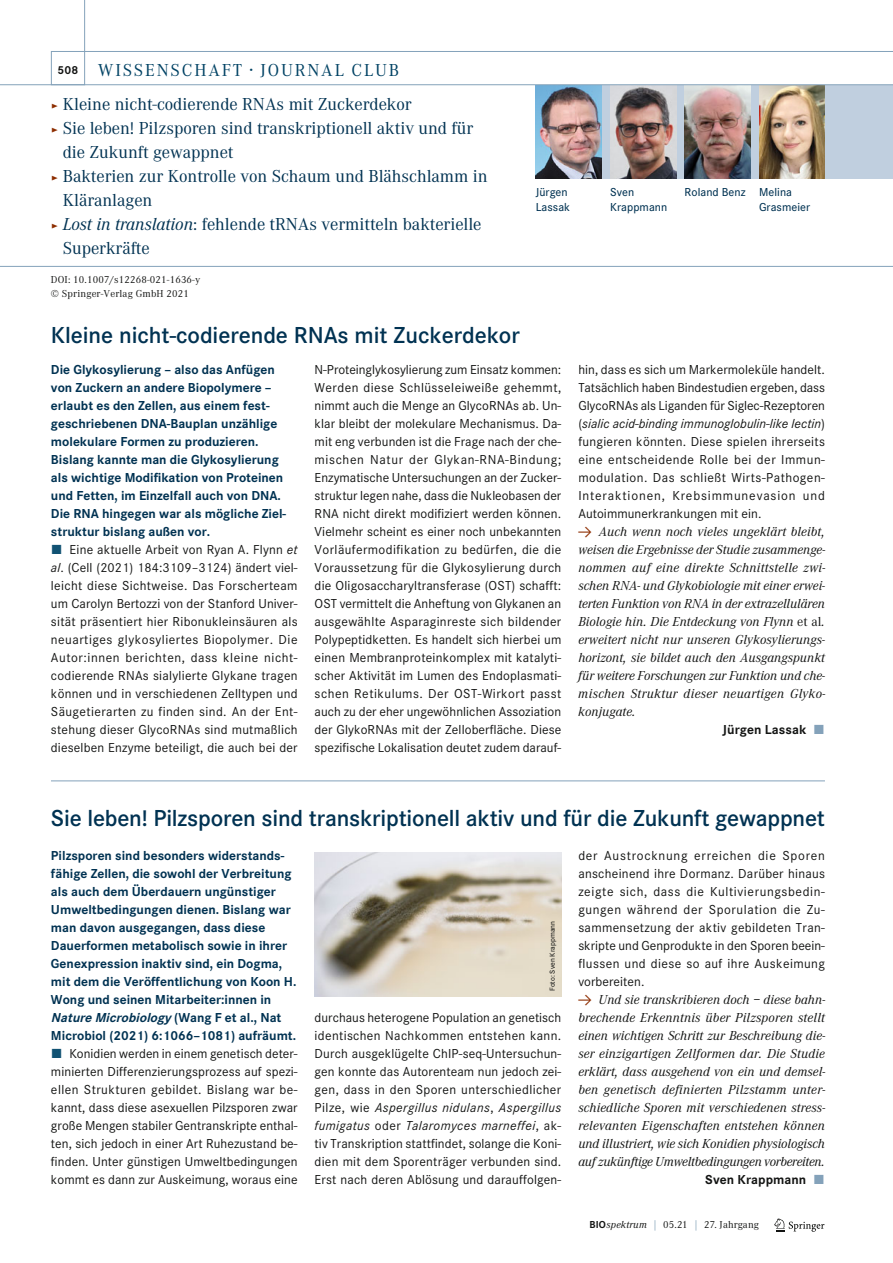
<style>
.page{position:relative;width:893px;height:1263px;background:#fff}
.page>*{position:absolute;margin:0;border:0;box-sizing:border-box;transform-origin:0 0}
.t1{font:600 24px "Corporate S";letter-spacing:-.005em;color:#003252}
.t2{font:18px "Corporate A";color:#003252}
.t3{font:18px "Corporate A";letter-spacing:.1em;color:#004264}
.t4{font:13.5px/18px "Corporate S";letter-spacing:.015em;color:#131413;text-align:justify}
.t5{font:italic 13.5px/18px "Corporate A";color:#131413;text-align:justify}
.t6{font:700 13.5px/18px "Corporate S";color:#003252}
.t7{font:700 13.5px "Corporate S";letter-spacing:.005em;color:#131413}
.t8{font:500 12px/15px "Corporate S";letter-spacing:.005em;color:#003252}
.t9{font:10.5px/13.5px "Corporate A";letter-spacing:.015em;color:#131413}
.t10{font:500 7.5px "Corporate S";letter-spacing:.005em;color:#131413}
.s1{font-family:"Corporate S";font-weight:700;font-size:12px;color:#131413}
.s2{font-family:"The Sans Expert";font-size:13.5px;color:#8d2d00}
.s3{font-style:italic}
.s4{font-weight:700;color:#003252}
.s5{font-family:"The Sans Expert";color:#115273}
.s6{font-family:"The Sans Expert";font-style:normal;color:#8d2d00}
.s7{font-style:normal}
.s8{font-family:"The Sans Expert";font-weight:400;color:#84a2ba}
.s9{font-family:"The Sans Expert";font-weight:400;color:#115273}
.s10{font-weight:400;color:#131413}
.s11{font-family:"Corporate S";font-weight:700}
.s12{color:#658ba6}
</style>
<div class="page">
<svg style="left:774px;top:1218px;width:50px;height:14px"></svg>
<hr style="left:0;top:266px;width:893px;height:1px;background:#84a2ba">
<div style="left:536px;top:85px;width:357px;height:94px;background:#c0cfdf"></div>
<hr style="left:51px;top:781px;width:774px;height:1px;background:#84a2ba">
<img style="left:315px;top:852px;width:246px;height:144px">
<img style="left:685px;top:85px;width:65px;height:94px">
<img style="left:610px;top:85px;width:66px;height:94px">
<img style="left:536px;top:85px;width:66px;height:94px">
<img style="left:759px;top:85px;width:66px;height:94px">
<svg style="left:0;top:0;width:85px;height:85px"></svg>
<div style="left:51px;top:51px;width:842px;height:34px;border:1px solid #84a2ba"></div>
<h2 class="t3" style="left:58px;top:63px;width:343px"><span class="s1">508</span> WISSENSCHAFT · JOURNAL CLUB</h2>
<h2 class="t2" style="left:51px;top:97px;width:362px"><span class="s2">ÿ</span> Kleine nicht-codierende RNAs mit Zuckerdekor</h2>
<h2 class="t2" style="left:51px;top:121px;width:424px"><span class="s2">ÿ</span> Sie leben! Pilzsporen sind transkriptionell aktiv und für</h2>
<h2 class="t2" style="left:63px;top:145px;width:172px">die Zukunft gewappnet</h2>
<h2 class="t2" style="left:51px;top:169px;width:438px"><span class="s2">ÿ</span> Bakterien zur Kontrolle von Schaum und Blähschlamm in</h2>
<h2 class="t2" style="left:63px;top:193px;width:91px">Kläranlagen</h2>
<h2 class="t2" style="left:51px;top:217px;width:432px"><span class="s2">ÿ</span> <span class="s3">Lost in translation</span>: fehlende tRNAs vermitteln bakte rielle</h2>
<h2 class="t2" style="left:63px;top:241px;width:88px">Superkräfte</h2>
<p class="t9" style="left:51px;top:274px;width:151px">DOI: 10.1007/s12268-021-1636-y © Springer-Verlag GmbH 2021</p>
<h1 class="t1" style="left:51px;top:326px;width:470px">Kleine nicht-codierende RNAs mit Zuckerdekor</h1>
<p class="t8" style="left:610px;top:186px;width:26px">Sven</p>
<p class="t8" style="left:685px;top:186px;width:62px">Roland Benz</p>
<p class="t8" style="left:610px;top:201px;width:59px">Krappmann</p>
<p class="t8" style="left:536px;top:186px;width:36px">Jürgen<br>Lassak</p>
<p class="t8" style="left:759px;top:186px;width:53px">Melina<br>Grasmeier</p>
<p class="t4" style="left:51px;top:362px;width:248px;text-align:left"><span class="s4">Die Glykosylierung – also das Anfügen von Zuckern an andere Biopolymere – erlaubt es den Zellen, aus einem fest&shy;geschriebenen DNA-Bauplan unzählige molekulare Formen zu produzieren.<br>Bislang kannte man die Glykosylierung als wichtige Modifikation von Proteinen und Fetten, im Einzelfall auch von DNA.<br>Die RNA hingegen war als mögliche Ziel&shy;struktur bislang außen vor.<br></span><span class="s5">ó</span> Eine aktuelle Arbeit von Ryan A. Flynn <span class="s3">et al</span>. (Cell (2021) 184:3109–3124) ändert viel&shy;leicht diese Sichtweise. Das Forscherteam um Carolyn Bertozzi von der Stanford Univer&shy;sität präsentiert hier Ribonukleinsäuren als neu artiges glykosyliertes Biopolymer. Die Autor:innen berichten, dass kleine nicht&shy;codie rende RNAs sialylierte Glykane tragen können und in verschiedenen Zelltypen und Säugetierarten zu finden sind. An der Ent&shy;stehung dieser GlycoRNAs sind mutmaßlich dieselben En zyme beteiligt, die auch bei der</p>
<p class="t4" style="left:315px;top:362px;width:248px">N-Proteinglykosylierung zum Einsatz kommen:<br>Werden diese Schlüsseleiweiße gehemmt, nimmt auch die Menge an GlycoRNAs ab. Un&shy;klar bleibt der molekulare Mechanismus. Da&shy;mit eng verbunden ist die Frage nach der che&shy;mischen Natur der Glykan-RNA-Bindung; Enzy matische Untersuchungen an der Zucker&shy;struktur legen nahe, dass die Nukleobasen der RNA nicht direkt modifiziert werden können.<br>Vielmehr scheint es einer noch unbekannten Vorläufermodifikation zu bedürfen, die die Voraus setzung für die Glykosylierung durch die Oligosaccharyltransferase (OST) schafft:<br>OST vermittelt die Anheftung von Glykanen an ausgewählte Asparaginreste sich bildender Polypeptidketten. Es handelt sich hierbei um einen Membranproteinkomplex mit katalyti&shy;scher Aktivität im Lumen des Endoplasmati&shy;schen Retikulums. Der OST-Wirkort passt auch zu der eher ungewöhnlichen Assoziation der GlykoRNAs mit der Zelloberfläche. Diese spezifische Lokalisation deutet zudem darauf-</p>
<p class="t4" style="left:578px;top:362px;width:248px">hin, dass es sich um Markermoleküle handelt.<br>Tatsächlich haben Binde studien ergeben, dass GlycoRNAs als Liganden für Siglec-Rezeptoren (<span class="s3">sialic acid-binding immunoglobulin-like lectin</span>) fungieren könnten. Diese spielen ihrerseits eine entscheidende Rolle bei der Immun&shy;modulation. Das schließt Wirts-Pathogen-Inter aktionen, Krebsimmunevasion und Autoimmun erkrankungen mit ein.</p>
<p class="t5" style="left:578px;top:524px;width:248px"><span class="s6">Y</span> Auch wenn noch vieles ungeklärt bleibt, weisen die Ergebnisse der Studie zusammenge&shy;nommen auf eine direkte Schnittstelle zwi&shy;schen RNA- und Glykobiologie mit einer erwei&shy;terten Funktion von RNA in der extrazellulären Biologie hin. Die Entdeckung von Flynn <span class="s7">et al</span>. erweitert nicht nur unseren Glykosylierungs&shy;horizont, sie bildet auch den Ausgangspunkt für weitere Forschungen zur Funktion und che&shy;mischen Struktur dieser neuartigen Glyko&shy;konjugate.</p>
<p class="t7" style="left:722px;top:725px;width:104px">Jürgen Lassak <span class="s8">ó</span></p>
<h1 class="t1" style="left:51px;top:810px;width:775px">Sie leben! Pilzsporen sind transkriptionell aktiv und für die Zukunft gewappnet</h1>
<p class="t4" style="left:578px;top:848px;width:248px">der Austrocknung erreichen die Sporen anscheinend ihre Dormanz. Darüber hinaus zeigte sich, dass die Kultivierungsbedin&shy;gungen während der Sporulation die Zu&shy;sammensetzung der aktiv gebildeten Tran&shy;skripte und Genprodukte in den Sporen beein&shy;flussen und diese so auf ihre Auskeimung vorbereiten.</p>
<p class="t5" style="left:578px;top:992px;width:248px"><span class="s6">Y</span> Und sie transkribieren doch – diese bahn&shy;brechende Erkenntnis über Pilzsporen stellt einen wichtigen Schritt zur Beschreibung die&shy;ser einzigartigen Zellformen dar. Die Studie erklärt, dass ausgehend von ein und demsel&shy;ben genetisch definierten Pilzstamm unter&shy;schiedliche Sporen mit verschiedenen stress&shy;relevanten Eigenschaften entstehen können und illustriert, wie sich Konidien physiologisch auf zukünftige Umweltbedingungen vorbereiten.</p>
<p class="t7" style="left:705px;top:1175px;width:121px">Sven Krappmann <span class="s8">ó</span></p>
<p class="t6" style="left:51px;top:848px;width:248px">Pilzsporen sind besonders widerstands&shy;fähige Zellen, die sowohl der Verbreitung als auch dem Überdauern ungünstiger Umweltbedingungen dienen. Bislang war man davon ausgegangen, dass diese Dauer formen metabolisch sowie in ihrer Genexpression inaktiv sind, ein Dogma, mit dem die Veröffentlichung von Koon H.<br>Wong und seinen Mitarbeiter:innen in <span class="s3">Nature Microbiology</span> ( W a n g F e t a l . , N a t Microbiol (2021) 6:1066–1081) aufräumt. <span class="s9">ó</span> <span class="s10">Konidien werden in einem genetisch deter&shy;minierten Differenzierungsprozess auf spezi&shy;ellen Strukturen gebildet. Bislang war be&shy;kannt, dass diese asexuellen Pilzsporen zwar große Mengen stabiler Gentranskripte enthal&shy;ten, sich jedoch in einer Art Ruhezustand be&shy;finden. Unter günstigen Umweltbedingungen kommt es dann zur Auskeimung, woraus eine</span></p>
<p class="t10" style="left:549px;top:991px;width:72px;rotate:-90deg">Foto: Sven Krappmann</p>
<p class="t4" style="left:315px;top:1010px;width:248px">durchaus heterogene Population an genetisch identischen Nachkommen entstehen kann.<br>Durch ausgeklügelte ChIP-seq-Untersuchun&shy;gen konnte das Autorenteam nun jedoch zei&shy;gen, dass in den Sporen unterschiedlicher Pilze, wie <span class="s3">Aspergillus nidulans</span>, <span class="s3">Aspergillus fumi gatus</span> oder <span class="s3">Talaromyces marneffei</span>, ak&shy;tiv Transkription stattfindet, solange die Koni&shy;dien mit dem Sporenträger verbunden sind.<br>Erst nach deren Ablösung und darauffolgen-</p>
<p class="t9" style="left:589px;top:1219px;width:171px"><span class="s11">BIO</span><span class="s3">spektrum</span> <span class="s12">|</span> 05.21 <span class="s12">|</span> 27. Jahrgang</p>
</div>
